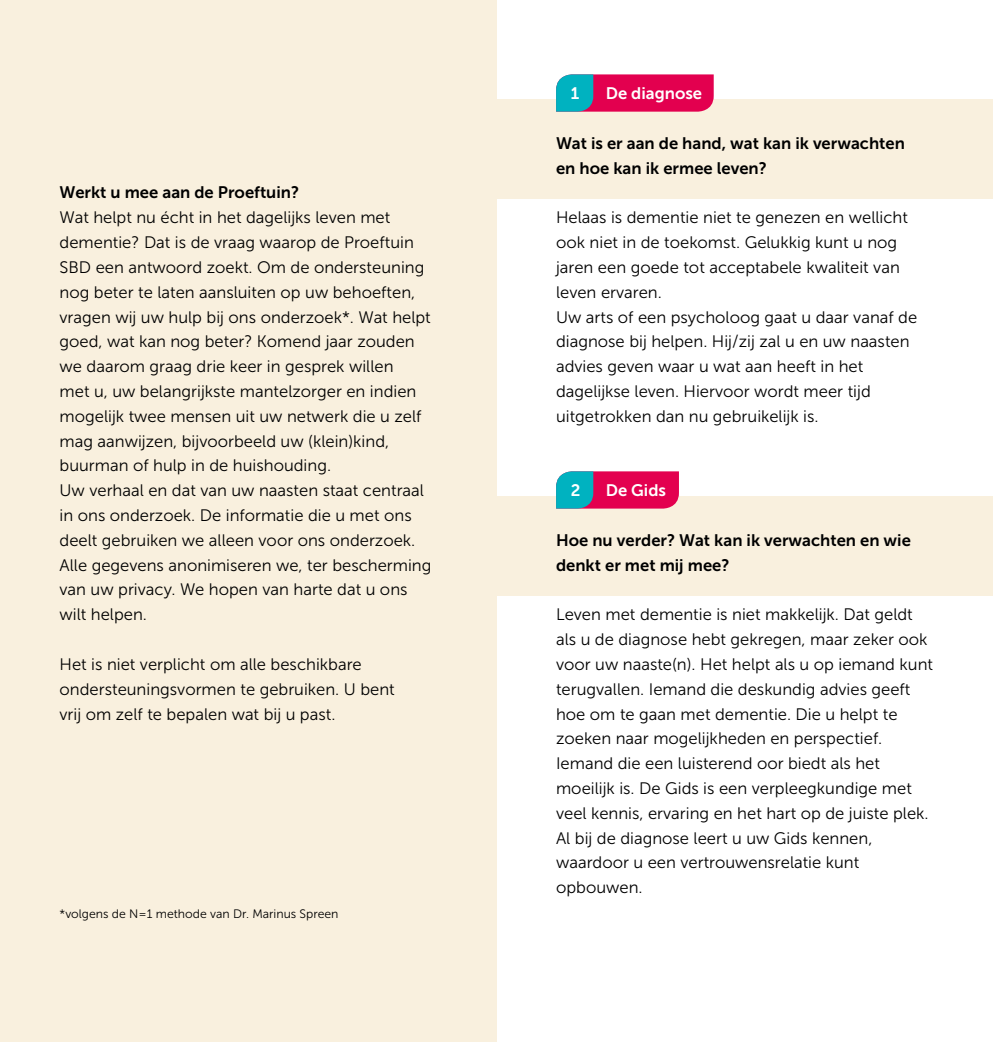
<style>
.page{position:relative;width:993px;height:1042px;background:#fff}
.page>*{position:absolute;margin:0;border:0;box-sizing:border-box;transform-origin:0 0}
.t1{font:16.62px/24.8px "Museo Sans 300";color:#000}
.t2{font:16.62px/24.8px "Museo Sans 700";color:#000}
.t3{font:16.62px "Museo Sans 700";color:#fff}
.t4{font:12.25px "Museo Sans 300";color:#000}
</style>
<div class="page">
<div style="left:0;top:0;width:496px;height:1042px;background:#f9f0de"></div>
<div style="left:491px;top:99px;width:501px;height:99px;background:#f9f0de"></div>
<div style="left:491px;top:496px;width:501px;height:99px;background:#f9f0de"></div>
<svg style="left:556px;top:74px;width:157px;height:38px;background:#b22e6c"></svg>
<svg style="left:556px;top:471px;width:122px;height:37px;background:#a33873"></svg>
<p class="t2" style="left:60px;top:180px;width:241px">Werkt u mee aan de Proeftuin?</p>
<p class="t1" style="left:60px;top:205px;width:373px">Wat helpt nu écht in het dagelijks leven met dementie? Dat is de vraag waarop de Proeftuin SBD een antwoord zoekt. Om de ondersteuning nog beter te laten aansluiten op uw behoeften, vragen wij uw hulp bij ons onderzoek*. Wat helpt goed, wat kan nog beter? Komend jaar zouden we daarom graag drie keer in gesprek willen<br>met u, uw belangrijkste mantelzorger en indien mogelijk twee mensen uit uw netwerk die u zelf mag aanwijzen, bijvoorbeeld uw (klein)kind, buurman of hulp in de huishouding.<br>Uw verhaal en dat van uw naasten staat centraal in ons onderzoek. De informatie die u met ons deelt gebruiken we alleen voor ons onderzoek.<br>Alle gegevens anonimiseren we, ter bescherming van uw privacy. We hopen van harte dat u ons wilt helpen.</p>
<p class="t1" style="left:60px;top:652px;width:336px">Het is niet verplicht om alle beschikbare ondersteuningsvormen te gebruiken. U bent vrij om zelf te bepalen wat bij u past.</p>
<p class="t4" style="left:60px;top:907px;width:280px">*volgens de N=1 methode van Dr. Marinus Spreen</p>
<p class="t3" style="left:570px;top:84px;width:10px">1</p>
<p class="t3" style="left:605px;top:84px;width:98px">De diagnose</p>
<p class="t2" style="left:556px;top:131px;width:350px">Wat is er aan de hand, wat kan ik verwachten en hoe kan ik ermee leven?</p>
<p class="t1" style="left:556px;top:205px;width:362px">Helaas is dementie niet te genezen en wellicht ook niet in de toekomst. Gelukkig kunt u nog jaren een goede tot acceptabele kwaliteit van leven ervaren.<br>Uw arts of een psycholoog gaat u daar vanaf de diagnose bij helpen. Hij/zij zal u en uw naasten advies geven waar u wat aan heeft in het dagelijkse leven. Hiervoor wordt meer tijd uitgetrokken dan nu gebruikelijk is.</p>
<p class="t3" style="left:570px;top:481px;width:11px">2</p>
<p class="t3" style="left:605px;top:481px;width:62px">De Gids</p>
<p class="t2" style="left:556px;top:528px;width:356px">Hoe nu verder? Wat kan ik verwachten en wie denkt er met mij mee?</p>
<p class="t1" style="left:556px;top:602px;width:378px">Leven met dementie is niet makkelijk. Dat geldt als u de diagnose hebt gekregen, maar zeker ook voor uw naaste(n). Het helpt als u op iemand kunt terugvallen. Iemand die deskundig advies geeft hoe om te gaan met dementie. Die u helpt te zoeken naar mogelijkheden en perspectief.<br>Iemand die een luisterend oor biedt als het moeilijk is. De Gids is een verpleegkundige met veel kennis, ervaring en het hart op de juiste plek.<br>Al bij de diagnose leert u uw Gids kennen, waardoor u een vertrouwensrelatie kunt opbouwen.</p>
</div>
